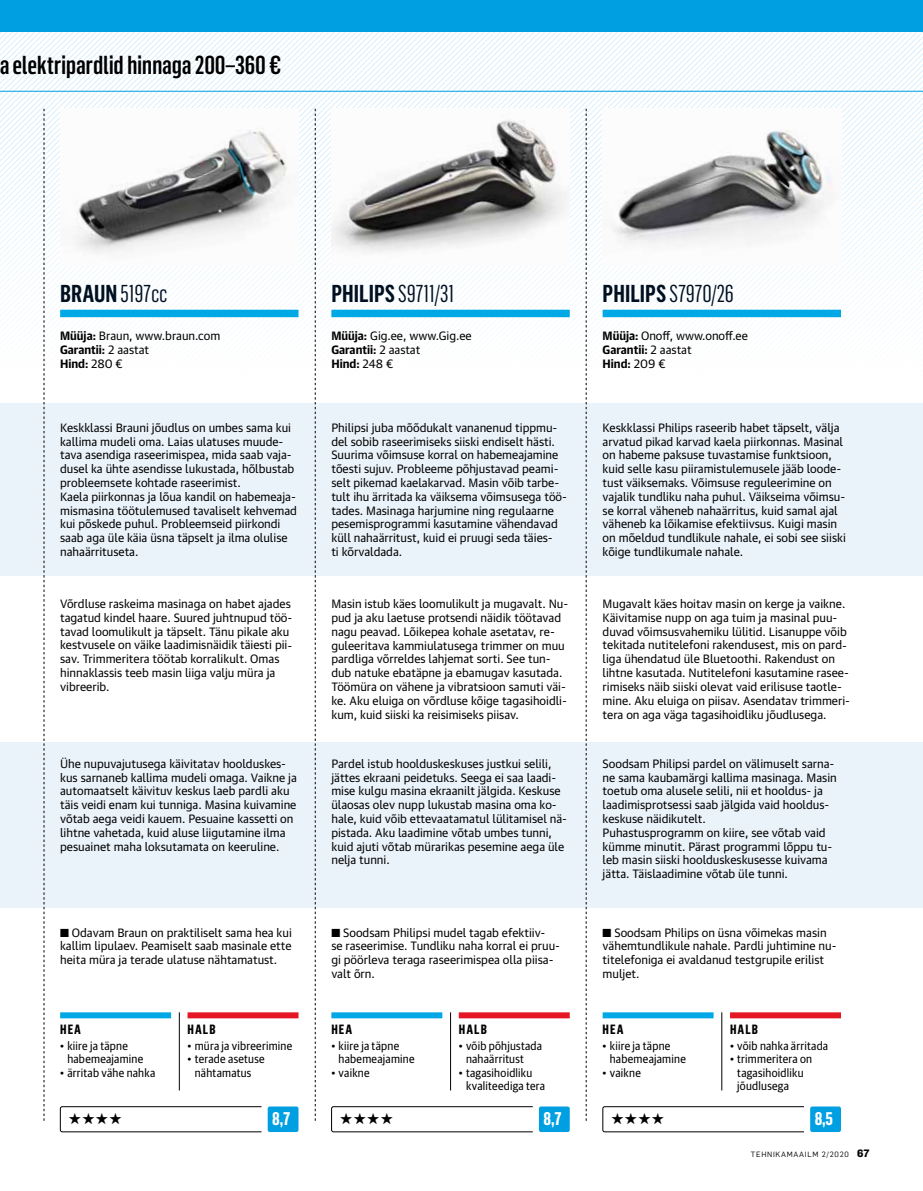
<style>
.page{position:relative;width:923px;height:1191px;background:#fff}
.page>*{position:absolute;margin:0;border:0;box-sizing:border-box;transform-origin:0 0}
.t1{font:500 25.5px "Flama Condensed";letter-spacing:-.01em;color:#000}
.t2{font:24px "Flama Condensed";letter-spacing:-.01em;color:#001021}
.t3{font:700 18px "Flama Condensed";color:#fff}
.t4{font:15.75px "Zapf Dingbats Std";color:#000}
.t5{font:700 13.2px "Flama Condensed";letter-spacing:.08em;color:#000}
.t6{font:12px/13.5px "Guardian Sans Narrow";letter-spacing:.02em;color:#000}
.t7{font:11.7px/13.8px "Guardian Text Sans";color:#000}
.t8{font:7.5px "Flama";letter-spacing:.1em;color:#000}
.s1{font-weight:600}
.s2{font-weight:700}
.s3{font-weight:700;font-size:10.5px}
</style>
<div class="page">
<div style="left:0;top:742px;width:923px;height:166px;background:#ebf3fa"></div>
<div style="left:0;top:403px;width:923px;height:172px;background:#ebf3fa"></div>
<svg style="left:0;top:32px;width:923px;height:59px"></svg>
<div style="left:0;top:0;width:923px;height:32px;background:#009fe2"></div>
<svg style="left:0;top:91px;width:923px;height:292px"></svg>
<svg style="left:586px;top:108px;width:1px;height:1012px"></svg>
<svg style="left:315px;top:108px;width:1px;height:1012px"></svg>
<div style="left:60px;top:310px;width:238px;height:7px;background:#00a9e6"></div>
<svg style="left:60px;top:1106px;width:202px;height:26px"></svg>
<div style="left:268px;top:1106px;width:30px;height:26px;background:#009fe2;border-radius:2px"></div>
<div style="left:187px;top:1012px;width:111px;height:6px;background:#e61724"></div>
<div style="left:60px;top:1012px;width:111px;height:6px;background:#00a9e6"></div>
<hr style="left:179px;top:1012px;width:1px;height:78px;background:#000">
<div style="left:331px;top:310px;width:239px;height:7px;background:#00a9e6"></div>
<svg style="left:331px;top:1106px;width:202px;height:26px"></svg>
<div style="left:539px;top:1106px;width:31px;height:26px;background:#009fe2;border-radius:2px"></div>
<div style="left:459px;top:1012px;width:111px;height:6px;background:#e61724"></div>
<div style="left:331px;top:1012px;width:111px;height:6px;background:#00a9e6"></div>
<hr style="left:450px;top:1012px;width:1px;height:78px;background:#000">
<img style="left:331px;top:108px;width:239px;height:158px">
<div style="left:602px;top:310px;width:239px;height:7px;background:#00a9e6"></div>
<svg style="left:602px;top:1106px;width:202px;height:26px"></svg>
<div style="left:810px;top:1106px;width:31px;height:26px;background:#009fe2;border-radius:2px"></div>
<div style="left:730px;top:1012px;width:111px;height:6px;background:#e61724"></div>
<div style="left:602px;top:1012px;width:111px;height:6px;background:#00a9e6"></div>
<hr style="left:721px;top:1012px;width:1px;height:78px;background:#000">
<img style="left:602px;top:108px;width:239px;height:158px">
<svg style="left:44px;top:108px;width:1px;height:1012px"></svg>
<img style="left:60px;top:108px;width:238px;height:158px">
<h1 class="t1" style="left:-1px;top:49px;width:283px">a elektripardlid hinnaga 200–360 €</h1>
<h2 class="t2" style="left:60px;top:279px;width:109px"><span class="s1">BRAUN</span> 5197cc</h2>
<p class="t7" style="left:60px;top:328px;width:162px"><span class="s2">Müüja:</span> Braun, www.braun.com<br><span class="s2">Garantii:</span> 2 aastat<br><span class="s2">Hind:</span> 280 €</p>
<p class="t7" style="left:60px;top:419px;width:238px">Keskklassi Brauni jõudlus on umbes sama kui kallima mudeli oma. Laias ulatuses muude&shy;tava asendiga raseerimispea, mida saab vaja&shy;dusel ka ühte asendisse lukustada, hõlbustab probleemsete kohtade raseerimist.<br>Kaela piirkonnas ja lõua kandil on habemeaja&shy;mismasina töötulemused tavaliselt kehvemad kui põskede puhul. Probleemseid piirkondi saab aga üle käia üsna täpselt ja ilma olulise nahaärrituseta.</p>
<p class="t7" style="left:60px;top:596px;width:234px">Võrdluse raskeima masinaga on habet ajades tagatud kindel haare. Suured juhtnupud töö&shy;tavad loomulikult ja täpselt. Tänu pikale aku kestvusele on väike laadimisnäidik täiesti pii&shy;sav. Trimmeritera töötab korralikult. Omas hinnaklassis teeb masin liiga valju müra ja vibreerib.</p>
<p class="t7" style="left:60px;top:755px;width:238px">Ühe nupuvajutusega käivitatav hoolduskes&shy;kus sarnaneb kallima mudeli omaga. Vaikne ja automaatselt käivituv keskus laeb pardli aku täis veidi enam kui tunniga. Masina kuivamine võtab aega veidi kauem. Pesuaine kassetti on lihtne vahetada, kuid aluse liigutamine ilma pesuainet maha loksutamata on keeruline.</p>
<p class="t7" style="left:60px;top:924px;width:233px;text-align:justify">■ Odavam Braun on praktiliselt sama hea kui kallim lipulaev. Peamiselt saab masinale ette heita müra ja terade ulatuse nähtamatust.</p>
<p class="t5" style="left:60px;top:1021px;width:22px">HEA</p>
<p class="t6" style="left:67px;top:1038px;width:77px;text-indent:-7px">• kiire ja täpne habemeajamine</p>
<p class="t6" style="left:60px;top:1065px;width:97px">• ärritab vähe nahka</p>
<p class="t5" style="left:187px;top:1021px;width:30px">HALB</p>
<p class="t6" style="left:187px;top:1038px;width:106px">• müra ja vibreerimine</p>
<p class="t6" style="left:187px;top:1051px;width:79px;text-align:center">• terade asetuse nähtamatus</p>
<h3 class="t4" style="left:69px;top:1110px;width:55px">★★★★</h3>
<h3 class="t3" style="left:272px;top:1106px;width:20px">8,7</h3>
<h2 class="t2" style="left:331px;top:279px;width:124px"><span class="s1">PHILIPS</span> S9711/31</h2>
<p class="t7" style="left:331px;top:328px;width:142px"><span class="s2">Müüja:</span> Gig.ee, www.Gig.ee<br><span class="s2">Garantii:</span> 2 aastat<br><span class="s2">Hind:</span> 248 €</p>
<p class="t7" style="left:331px;top:419px;width:237px">Philipsi juba mõõdukalt vananenud tippmu&shy;del sobib raseerimiseks siiski endiselt hästi.<br>Suurima võimsuse korral on habemeajamine tõesti sujuv. Probleeme põhjustavad peami&shy;selt pikemad kaelakarvad. Masin võib tarbe&shy;tult ihu ärritada ka väiksema võimsusega töö&shy;tades. Masinaga harjumine ning regulaarne pesemisprogrammi kasutamine vähendavad küll nahaärritust, kuid ei pruugi seda täies-<br>ti kõrvaldada.</p>
<p class="t7" style="left:331px;top:596px;width:238px">Masin istub käes loomulikult ja mugavalt. Nu&shy;pud ja aku laetuse protsendi näidik töötavad nagu peavad. Lõikepea kohale asetatav, re&shy;guleeritava kammiulatusega trimmer on muu pardliga võrreldes lahjemat sorti. See tun&shy;dub natuke ebatäpne ja ebamugav kasutada.<br>Töömüra on vähene ja vibratsioon samuti väi&shy;ke. Aku eluiga on võrdluse kõige tagasihoidli&shy;kum, kuid siiski ka reisimiseks piisav.</p>
<p class="t7" style="left:331px;top:755px;width:237px">Pardel istub hoolduskeskuses justkui selili, jättes ekraani peidetuks. Seega ei saa laadi&shy;mise kulgu masina ekraanilt jälgida. Keskuse ülaosas olev nupp lukustab masina oma ko&shy;hale, kuid võib ettevaatamatul lülitamisel nä&shy;pistada. Aku laadimine võtab umbes tunni, kuid ajuti võtab mürarikas pesemine aega üle nelja tunni.</p>
<p class="t7" style="left:331px;top:924px;width:230px">■ Soodsam Philipsi mudel tagab efektiiv-<br>se raseerimise. Tundliku naha korral ei pruu&shy;gi pöörleva teraga raseerimispea olla piisa&shy;valt õrn.</p>
<p class="t5" style="left:331px;top:1021px;width:22px">HEA</p>
<p class="t6" style="left:339px;top:1038px;width:77px;text-indent:-7px">• kiire ja täpne habemeajamine</p>
<p class="t6" style="left:331px;top:1065px;width:40px">• vaikne</p>
<p class="t5" style="left:459px;top:1021px;width:30px">HALB</p>
<p class="t6" style="left:466px;top:1038px;width:78px;text-indent:-7px">• võib põhjustada nahaärritust</p>
<p class="t6" style="left:466px;top:1065px;width:81px;text-indent:-7px">• tagasihoidliku kvaliteediga tera</p>
<h3 class="t4" style="left:340px;top:1110px;width:55px">★★★★</h3>
<h3 class="t3" style="left:543px;top:1106px;width:20px">8,7</h3>
<h2 class="t2" style="left:602px;top:279px;width:133px"><span class="s1">PHILIPS</span> S7970/26</h2>
<p class="t7" style="left:602px;top:328px;width:147px"><span class="s2">Müüja:</span> Onoff, www.onoff.ee<br><span class="s2">Garantii:</span> 2 aastat<br><span class="s2">Hind:</span> 209 €</p>
<p class="t7" style="left:602px;top:419px;width:245px">Keskklassi Philips raseerib habet täpselt, välja arvatud pikad karvad kaela piirkonnas. Masinal on habeme paksuse tuvastamise funktsioon, kuid selle kasu piiramistulemusele jääb loode&shy;tust väiksemaks. Võimsuse reguleerimine on vajalik tundliku naha puhul. Väikseima võimsu&shy;se korral väheneb nahaärritus, kuid samal ajal väheneb ka lõikamise efektiivsus. Kuigi masin on mõeldud tundlikule nahale, ei sobi see siiski kõige tundlikumale nahale.</p>
<p class="t7" style="left:602px;top:596px;width:249px">Mugavalt käes hoitav masin on kerge ja vaikne.<br>Käivitamise nupp on aga tuim ja masinal puu&shy;duvad võimsusvahemiku lülitid. Lisanuppe võib tekitada nutitelefoni rakendusest, mis on pard&shy;liga ühendatud üle Bluetoothi. Rakendust on lihtne kasutada. Nutitelefoni kasutamine rasee&shy;rimiseks näib siiski olevat vaid erilisuse taotle&shy;mine. Aku eluiga on piisav. Asendatav trimmeri&shy;tera on aga väga tagasihoidliku jõudlusega.</p>
<p class="t7" style="left:602px;top:755px;width:236px">Soodsam Philipsi pardel on välimuselt sarna&shy;ne sama kaubamärgi kallima masinaga. Masin toetub oma alusele selili, nii et hooldus- ja laadimisprotsessi saab jälgida vaid hooldus&shy;keskuse näidikutelt.<br>Puhastusprogramm on kiire, see võtab vaid kümme minutit. Pärast programmi lõppu tu&shy;leb masin siiski hoolduskeskusesse kuivama jätta. Täislaadimine võtab üle tunni.</p>
<p class="t7" style="left:602px;top:924px;width:235px">■ Soodsam Philips on üsna võimekas masin vähemtundlikule nahale. Pardli juhtimine nu&shy;titelefoniga ei avaldanud testgrupile erilist muljet.</p>
<p class="t5" style="left:602px;top:1021px;width:22px">HEA</p>
<p class="t6" style="left:610px;top:1038px;width:77px;text-indent:-7px">• kiire ja täpne habemeajamine</p>
<p class="t6" style="left:602px;top:1065px;width:40px">• vaikne</p>
<p class="t5" style="left:730px;top:1021px;width:30px">HALB</p>
<p class="t6" style="left:730px;top:1038px;width:100px">• võib nahka ärritada</p>
<p class="t6" style="left:737px;top:1051px;width:76px;text-indent:-7px">• trimmeritera on tagasihoidliku jõudlusega</p>
<h3 class="t4" style="left:611px;top:1110px;width:55px">★★★★</h3>
<h3 class="t3" style="left:814px;top:1106px;width:20px">8,5</h3>
<p class="t8" style="left:751px;top:1149px;width:120px">TEHNIKAMAAILM 2/2020 <span class="s3">67</span></p>
</div>
